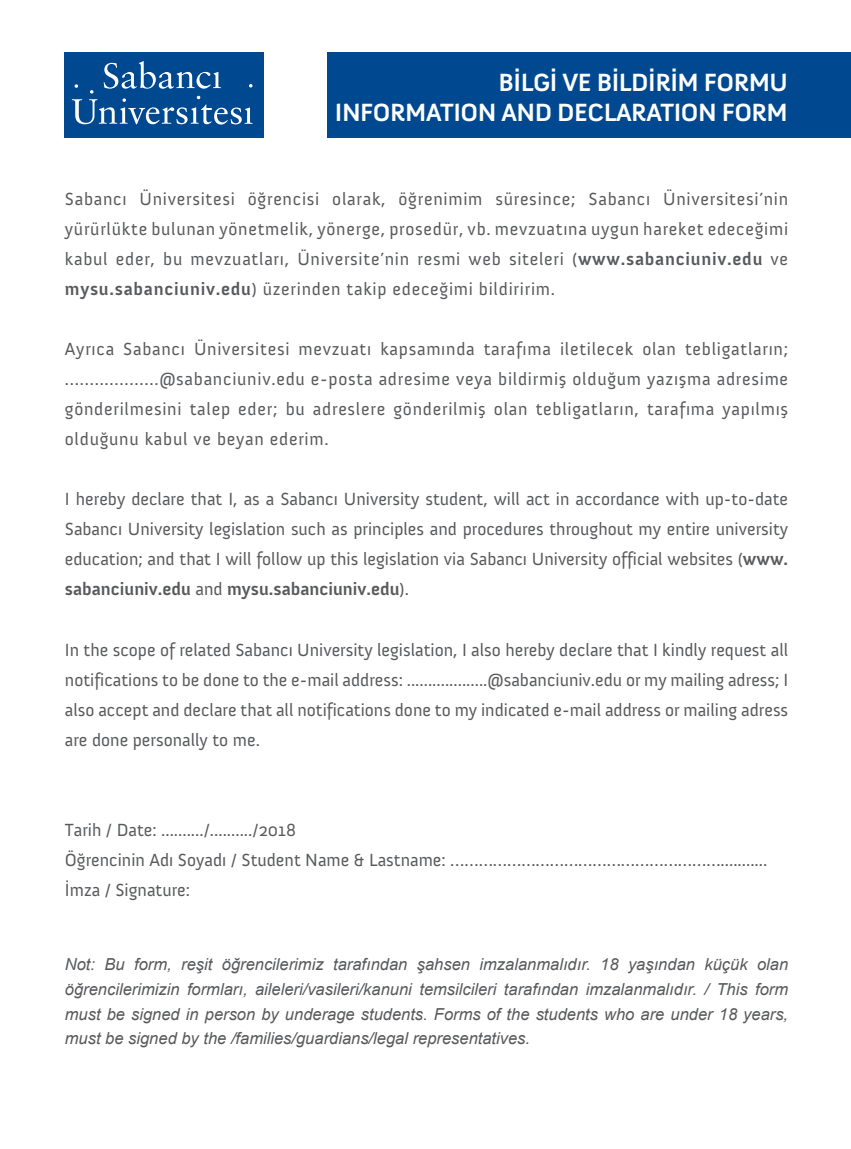
<style>
.page{position:relative;width:851px;height:1149px;background:#fff}
.page>*{position:absolute;margin:0;border:0;box-sizing:border-box;transform-origin:0 0}
.t1{font:700 25.5px/30.6px "Anivers";letter-spacing:-.02em;color:#fff;text-align:right}
.t2{font:18px/30px "Anivers";color:#58595b;text-align:justify}
.t3{font:italic 16.5px/24.8px "Arial";color:#58595b;text-align:justify}
.s1{font-weight:700}
</style>
<div class="page">
<div style="left:64px;top:52px;width:199px;height:85px;background:#004990"></div>
<svg style="left:72px;top:61px;width:180px;height:63px"></svg>
<div style="left:327px;top:52px;width:523px;height:85px;background:#004990"></div>
<h1 class="t1" style="left:335px;top:67px;width:454px">BİLGİ VE BİLDİRİM FORMU<br>INFORMATION AND DECLARATION FORM</h1>
<p class="t2" style="left:65px;top:184px;width:724px">Sabancı Üniversitesi öğrencisi olarak, öğrenimim süresince; Sabancı Üniversitesi’nin yürürlükte bulunan yönetmelik, yönerge, prosedür, vb. mevzuatına uygun hareket edeceğimi kabul eder, bu mevzuatları, Üniversite’nin resmi web siteleri (<span class="s1">www.sabanciuniv.edu</span> ve <span class="s1">mysu.sabanciuniv.edu</span>) üzerinden takip edeceğimi bildiririm.</p>
<p class="t2" style="left:65px;top:334px;width:724px">Ayrıca Sabancı Üniversitesi mevzuatı kapsamında tarafıma iletilecek olan tebligatların; ...................@sabanciuniv.edu e-posta adresime veya bildirmiş olduğum yazışma adresime gönderilmesini talep eder; bu adreslere gönderilmiş olan tebligatların, tarafıma yapılmış olduğunu kabul ve beyan ederim.</p>
<p class="t2" style="left:65px;top:484px;width:724px">I hereby declare that I, as a Sabancı University student, will act in accordance with up-to-date Sabancı University legislation such as principles and procedures throughout my entire university education; and that I will follow up this legislation via Sabancı University official websites (<span class="s1">www. sabanciuniv.edu</span> and <span class="s1">mysu.sabanciuniv.edu</span>).</p>
<p class="t2" style="left:65px;top:634px;width:724px">In the scope of related Sabancı University legislation, I also hereby declare that I kindly request all notifications to be done to the e-mail address: ...................@sabanciuniv.edu or my mailing adress; I also accept and declare that all notifications done to my indicated e-mail address or mailing adress are done personally to me.</p>
<p class="t2" style="left:65px;top:814px;width:703px;text-align:left">Tarih / Date: ........../........../2018<br>Öğrencinin Adı Soyadı / Student Name &amp; Lastname: …………………………………………………...........<br>İmza / Signature:</p>
<p class="t3" style="left:65px;top:951px;width:724px">Not: Bu form, reşit öğrencilerimiz tarafından şahsen imzalanmalıdır. 18 yaşından küçük olan öğrencilerimizin formları, aileleri/vasileri/kanuni temsilcileri tarafından imzalanmalıdır. / This form must be signed in person by underage students. Forms of the students who are under 18 years, must be signed by the /families/guardians/legal representatives.</p>
</div>
